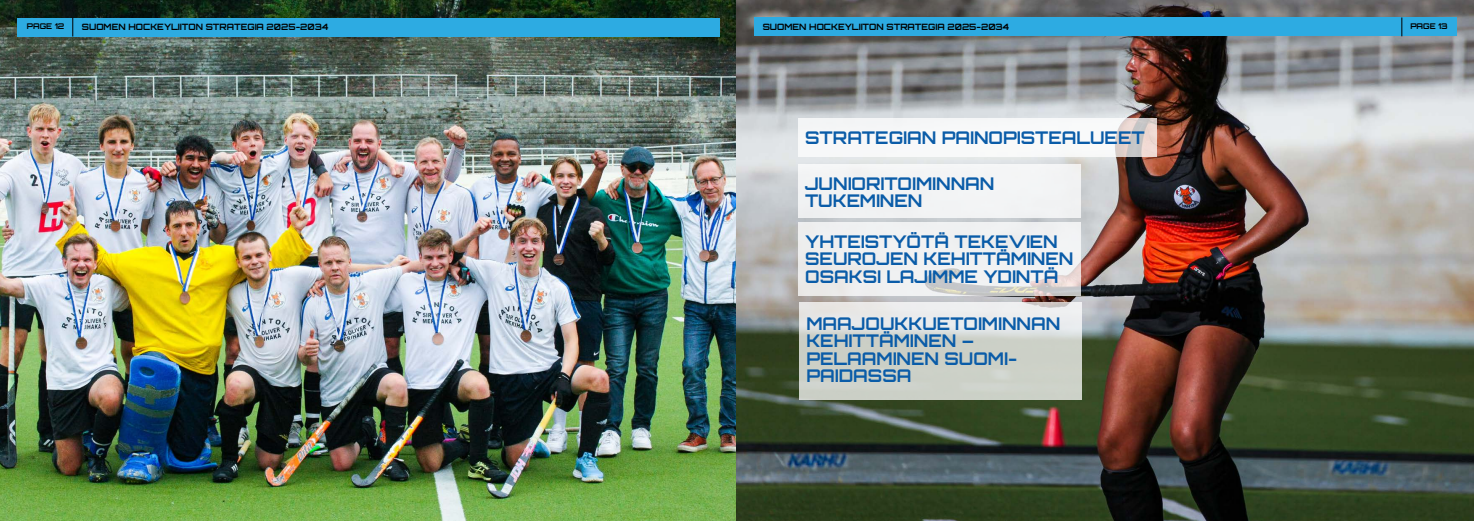
<style>
.page{position:relative;width:1474px;height:521px;background:#fff}
.page>*{position:absolute;margin:0;border:0;box-sizing:border-box;transform-origin:0 0}
.t1{font:700 17.5px/17.5px "Orbitron";color:#0a5ca8}
.t2{font:700 8.75px "Orbitron";color:#000}
.t3{font:700 7.88px "Orbitron";color:#000}
</style>
<div class="page">
<img style="left:0;top:0;width:1473px;height:521px">
<div style="left:18px;top:18px;width:702px;height:18px;background:#2dabe2"></div>
<svg style="left:72px;top:18px;width:1px;height:19px"></svg>
<svg style="left:798px;top:119px;width:358px;height:38px"></svg>
<div style="left:798px;top:165px;width:282px;height:53px;background:#f2f3f4"></div>
<svg style="left:798px;top:222px;width:282px;height:74px;fill:#eff1f2"></svg>
<svg style="left:799px;top:302px;width:282px;height:97px;fill:#cdd1c8"></svg>
<div style="left:754px;top:18px;width:702px;height:18px;background:#2dabe2"></div>
<svg style="left:1401px;top:18px;width:1px;height:18px"></svg>
<p class="t3" style="left:27px;top:21px;width:39px">PAGE 12</p>
<p class="t2" style="left:82px;top:21px;width:248px">SUOMEN HOCKEYLIITON STRATEGIA 2025-2034</p>
<p class="t2" style="left:762px;top:21px;width:248px">SUOMEN HOCKEYLIITON STRATEGIA 2025-2034</p>
<p class="t3" style="left:1410px;top:21px;width:39px">PAGE 13</p>
<p class="t1" style="left:805px;top:129px;width:341px">STRATEGIAN PAINOPISTEALUEET</p>
<p class="t1" style="left:805px;top:175px;width:191px">JUNIORITOIMINNAN<br>TUKEMINEN</p>
<p class="t1" style="left:805px;top:232px;width:270px">YHTEISTYÖTÄ TEKEVIEN<br>SEUROJEN KEHITTÄMINEN<br>OSAKSI LAJIMME YDINTÄ</p>
<p class="t1" style="left:806px;top:314px;width:255px">MAAJOUKKUETOIMINNAN<br>KEHITTÄMINEN –<br>PELAAMINEN SUOMI-<br>PAIDASSA</p>
</div>
